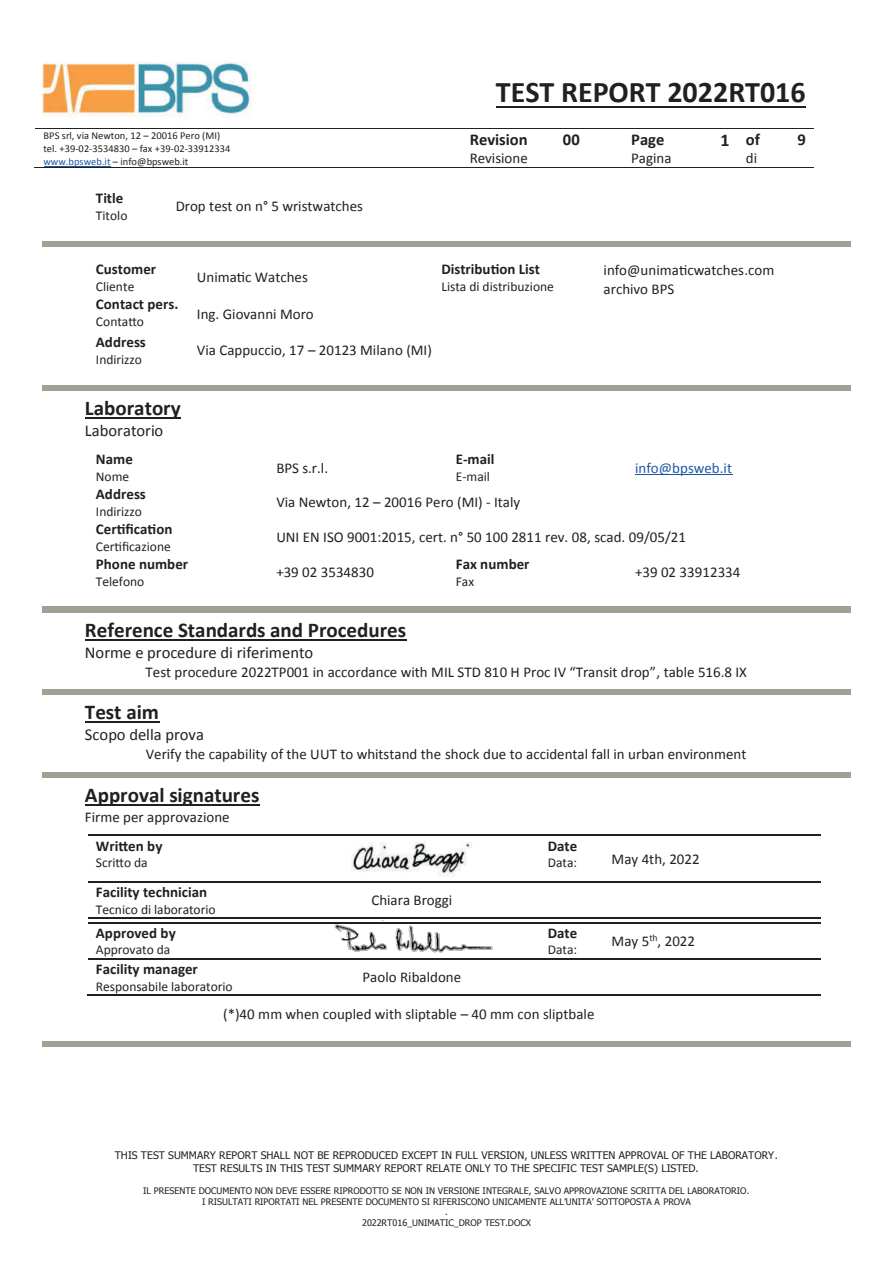
<style>
.page{position:relative;width:893px;height:1263px;background:#fff}
.page>*{position:absolute;margin:0;border:0;box-sizing:border-box;transform-origin:0 0}
.t1{font:700 30px "Calibri";color:#231f20}
.t2{font:700 21px "Calibri";color:#231f20}
.t3{font:16.5px "Calibri";color:#231f20}
.t4{font:700 16.5px "Calibri";color:#231f20}
.t5{font:15px/19px "Calibri";color:#231f20}
.t6{font:700 15px "Calibri";color:#231f20}
.t7{font:15px "Calibri";color:#1e56a6}
.t8{font:13.5px "Calibri";color:#231f20}
.t9{font:10.5px/12.6px "Tahoma";color:#231f20;text-align:center}
.t10{font:10.5px/12.9px "Calibri";color:#231f20}
.t11{font:9px/10.8px "Tahoma";color:#231f20;text-align:center}
.s1{color:#1e56a6}
.s2{font-size:18px}
</style>
<div class="page">
<img style="left:42px;top:62px;width:209px;height:56px">
<hr style="left:496px;top:106px;width:310px;height:2px;background:#231f20">
<hr style="left:44px;top:166px;width:67px;height:1px;background:#1e56a6">
<hr style="left:35px;top:128px;width:403px;height:1px;background:#231f20">
<hr style="left:439px;top:128px;width:116px;height:1px;background:#231f20">
<hr style="left:556px;top:128px;width:37px;height:1px;background:#231f20">
<hr style="left:594px;top:128px;width:101px;height:1px;background:#231f20">
<hr style="left:696px;top:128px;width:42px;height:1px;background:#231f20">
<hr style="left:739px;top:128px;width:31px;height:1px;background:#231f20">
<hr style="left:770px;top:128px;width:44px;height:1px;background:#231f20">
<hr style="left:34px;top:168px;width:404px;height:1px;background:#231f20">
<hr style="left:437px;top:168px;width:118px;height:1px;background:#231f20">
<hr style="left:555px;top:168px;width:38px;height:1px;background:#231f20">
<hr style="left:593px;top:168px;width:102px;height:1px;background:#231f20">
<hr style="left:695px;top:168px;width:43px;height:1px;background:#231f20">
<hr style="left:737px;top:168px;width:33px;height:1px;background:#231f20">
<hr style="left:769px;top:168px;width:45px;height:1px;background:#231f20">
<div style="left:42px;top:241px;width:808px;height:6px;background:#a0a093"></div>
<div style="left:42px;top:385px;width:808px;height:6px;background:#a0a093"></div>
<hr style="left:85px;top:417px;width:96px;height:2px;background:#231f20">
<hr style="left:635px;top:474px;width:97px;height:1px;background:#1e56a6">
<div style="left:42px;top:607px;width:808px;height:6px;background:#a0a093"></div>
<hr style="left:85px;top:639px;width:321px;height:2px;background:#231f20">
<div style="left:42px;top:689px;width:808px;height:6px;background:#a0a093"></div>
<hr style="left:85px;top:722px;width:74px;height:1px;background:#231f20">
<div style="left:42px;top:772px;width:808px;height:6px;background:#a0a093"></div>
<hr style="left:85px;top:804px;width:174px;height:1px;background:#231f20">
<hr style="left:88px;top:835px;width:196px;height:1px;background:#231f20">
<hr style="left:286px;top:835px;width:254px;height:1px;background:#231f20">
<hr style="left:541px;top:835px;width:62px;height:1px;background:#231f20">
<hr style="left:605px;top:835px;width:216px;height:1px;background:#231f20">
<hr style="left:88px;top:881px;width:196px;height:2px;background:#231f20">
<hr style="left:286px;top:881px;width:254px;height:2px;background:#231f20">
<hr style="left:541px;top:881px;width:62px;height:2px;background:#231f20">
<hr style="left:605px;top:881px;width:216px;height:2px;background:#231f20">
<hr style="left:88px;top:917px;width:196px;height:2px;background:#231f20">
<hr style="left:286px;top:917px;width:254px;height:2px;background:#231f20">
<hr style="left:541px;top:917px;width:62px;height:2px;background:#231f20">
<hr style="left:605px;top:917px;width:216px;height:2px;background:#231f20">
<hr style="left:88px;top:922px;width:196px;height:1px;background:#231f20">
<hr style="left:286px;top:922px;width:254px;height:1px;background:#231f20">
<hr style="left:541px;top:922px;width:62px;height:1px;background:#231f20">
<hr style="left:605px;top:922px;width:216px;height:1px;background:#231f20">
<hr style="left:88px;top:958px;width:196px;height:2px;background:#231f20">
<hr style="left:286px;top:958px;width:254px;height:2px;background:#231f20">
<hr style="left:541px;top:958px;width:62px;height:2px;background:#231f20">
<hr style="left:605px;top:958px;width:216px;height:2px;background:#231f20">
<hr style="left:87px;top:994px;width:197px;height:2px;background:#231f20">
<hr style="left:285px;top:994px;width:255px;height:2px;background:#231f20">
<hr style="left:540px;top:994px;width:63px;height:2px;background:#231f20">
<hr style="left:604px;top:994px;width:217px;height:2px;background:#231f20">
<div style="left:42px;top:1041px;width:808px;height:6px;background:#a0a093"></div>
<img style="left:351px;top:842px;width:121px;height:35px">
<img style="left:321px;top:920px;width:187px;height:33px">
<h1 class="t1" style="left:496px;top:73px;width:311px">TEST REPORT 2022RT016</h1>
<p class="t10" style="left:44px;top:129px;width:189px">BPS srl, via Newton, 12 – 20016 Pero (MI) tel. +39-02-3534830 – fax +39-02-33912334 <span class="s1">www.bpsweb.it</span> – info@bpsweb.it</p>
<p class="t4" style="left:470px;top:129px;width:60px">Revision</p>
<p class="t5" style="left:470px;top:149px;width:60px">Revisione</p>
<p class="t6" style="left:96px;top:188px;width:29px">Title</p>
<p class="t8" style="left:96px;top:207px;width:33px">Titolo</p>
<p class="t5" style="left:176px;top:197px;width:189px">Drop test on n° 5 wristwatches</p>
<p class="t4" style="left:563px;top:129px;width:18px">00</p>
<p class="t4" style="left:631px;top:129px;width:35px">Page</p>
<p class="t5" style="left:631px;top:149px;width:42px">Pagina</p>
<p class="t4" style="left:721px;top:129px;width:41px"><span class="s2">1</span> of</p>
<p class="t5" style="left:746px;top:149px;width:13px">di</p>
<p class="t6" style="left:96px;top:260px;width:62px">Customer</p>
<p class="t8" style="left:96px;top:278px;width:40px">Cliente</p>
<p class="t6" style="left:96px;top:294px;width:84px">Contact pers.</p>
<p class="t8" style="left:96px;top:313px;width:50px">Contatto</p>
<p class="t6" style="left:96px;top:333px;width:51px">Address</p>
<p class="t8" style="left:96px;top:351px;width:48px">Indirizzo</p>
<h2 class="t2" style="left:85px;top:395px;width:97px">Laboratory</h2>
<p class="t3" style="left:85px;top:420px;width:80px">Laboratorio</p>
<p class="t6" style="left:96px;top:450px;width:39px">Name</p>
<p class="t8" style="left:96px;top:468px;width:35px">Nome</p>
<p class="t6" style="left:96px;top:485px;width:51px">Address</p>
<p class="t8" style="left:96px;top:503px;width:48px">Indirizzo</p>
<p class="t5" style="left:197px;top:268px;width:113px">Unimatic Watches</p>
<p class="t5" style="left:197px;top:304px;width:118px">Ing. Giovanni Moro</p>
<p class="t5" style="left:197px;top:341px;width:236px">Via Cappuccio, 17 – 20123 Milano (MI)</p>
<p class="t6" style="left:441px;top:260px;width:100px">Distribution List</p>
<p class="t8" style="left:441px;top:278px;width:114px">Lista di distribuzione</p>
<p class="t5" style="left:276px;top:458px;width:53px">BPS s.r.l.</p>
<p class="t6" style="left:456px;top:450px;width:40px">E-mail</p>
<p class="t8" style="left:456px;top:468px;width:36px">E-mail</p>
<p class="t5" style="left:276px;top:493px;width:246px">Via Newton, 12 – 20016 Pero (MI) - Italy</p>
<p class="t5" style="left:604px;top:261px;width:172px">info@unimaticwatches.com archivo BPS</p>
<p class="t7" style="left:635px;top:458px;width:98px">info@bpsweb.it</p>
<p class="t6" style="left:96px;top:519px;width:78px">Certification</p>
<p class="t8" style="left:96px;top:538px;width:76px">Certificazione</p>
<p class="t6" style="left:96px;top:554px;width:94px">Phone number</p>
<p class="t8" style="left:96px;top:573px;width:50px">Telefono</p>
<p class="t5" style="left:276px;top:528px;width:411px">UNI EN ISO 9001:2015, cert. n° 50 100 2811 rev. 08, scad. 09/05/21</p>
<p class="t5" style="left:276px;top:563px;width:99px">+39 02 3534830</p>
<p class="t6" style="left:456px;top:554px;width:75px">Fax number</p>
<p class="t8" style="left:456px;top:573px;width:20px">Fax</p>
<p class="t5" style="left:635px;top:563px;width:107px">+39 02 33912334</p>
<h2 class="t2" style="left:85px;top:616px;width:323px">Reference Standards and Procedures</h2>
<p class="t3" style="left:85px;top:642px;width:230px">Norme e procedure di riferimento</p>
<p class="t5" style="left:146px;top:662px;width:603px">Test procedure 2022TP001 in accordance with MIL STD 810 H Proc IV “Transit drop”, table 516.8 IX</p>
<h2 class="t2" style="left:85px;top:699px;width:76px">Test aim</h2>
<p class="t3" style="left:85px;top:724px;width:121px">Scopo della prova</p>
<p class="t5" style="left:146px;top:745px;width:602px">Verify the capability of the UUT to whitstand the shock due to accidental fall in urban environment</p>
<h2 class="t2" style="left:85px;top:781px;width:176px">Approval signatures</h2>
<p class="t5" style="left:85px;top:807px;width:146px">Firme per approvazione</p>
<p class="t6" style="left:96px;top:836px;width:68px">Written by</p>
<p class="t8" style="left:96px;top:854px;width:53px">Scritto da</p>
<p class="t6" style="left:548px;top:836px;width:31px">Date</p>
<p class="t8" style="left:548px;top:854px;width:31px">Data:</p>
<p class="t5" style="left:612px;top:849px;width:90px">May 4th, 2022</p>
<p class="t6" style="left:96px;top:882px;width:113px">Facility technician</p>
<p class="t8" style="left:96px;top:901px;width:121px">Tecnico di laboratorio</p>
<p class="t6" style="left:96px;top:923px;width:81px">Approved by</p>
<p class="t8" style="left:96px;top:941px;width:76px">Approvato da</p>
<p class="t5" style="left:371px;top:891px;width:82px">Chiara Broggi</p>
<p class="t6" style="left:548px;top:923px;width:31px">Date</p>
<p class="t8" style="left:548px;top:941px;width:31px">Data:</p>
<p class="t6" style="left:96px;top:959px;width:104px">Facility manager</p>
<p class="t8" style="left:96px;top:978px;width:138px">Responsabile laboratorio</p>
<p class="t5" style="left:363px;top:968px;width:100px">Paolo Ribaldone</p>
<p class="t5" style="left:223px;top:1005px;width:373px">(*)40 mm when coupled with sliptable – 40 mm con sliptbale</p>
<p class="t5" style="left:612px;top:931px;width:85px">May 5<sup>th</sup>, 2022</p>
<p class="t4" style="left:797px;top:129px;width:10px">9</p>
<p class="t9" style="left:115px;top:1148px;width:664px">THIS TEST SUMMARY REPORT SHALL NOT BE REPRODUCED EXCEPT IN FULL VERSION, UNLESS WRITTEN APPROVAL OF THE LABORATORY.<br>TEST RESULTS IN THIS TEST SUMMARY REPORT RELATE ONLY TO THE SPECIFIC TEST SAMPLE(S) LISTED.</p>
<p class="t11" style="left:143px;top:1184px;width:608px">IL PRESENTE DOCUMENTO NON DEVE ESSERE RIPRODOTTO SE NON IN VERSIONE INTEGRALE, SALVO APPROVAZIONE SCRITTA DEL LABORATORIO.<br>I RISULTATI RIPORTATI NEL PRESENTE DOCUMENTO SI RIFERISCONO UNICAMENTE ALL’UNITA’ SOTTOPOSTA A PROVA<br>.<br>2022RT016_UNIMATIC_DROP TEST.DOCX</p>
</div>
